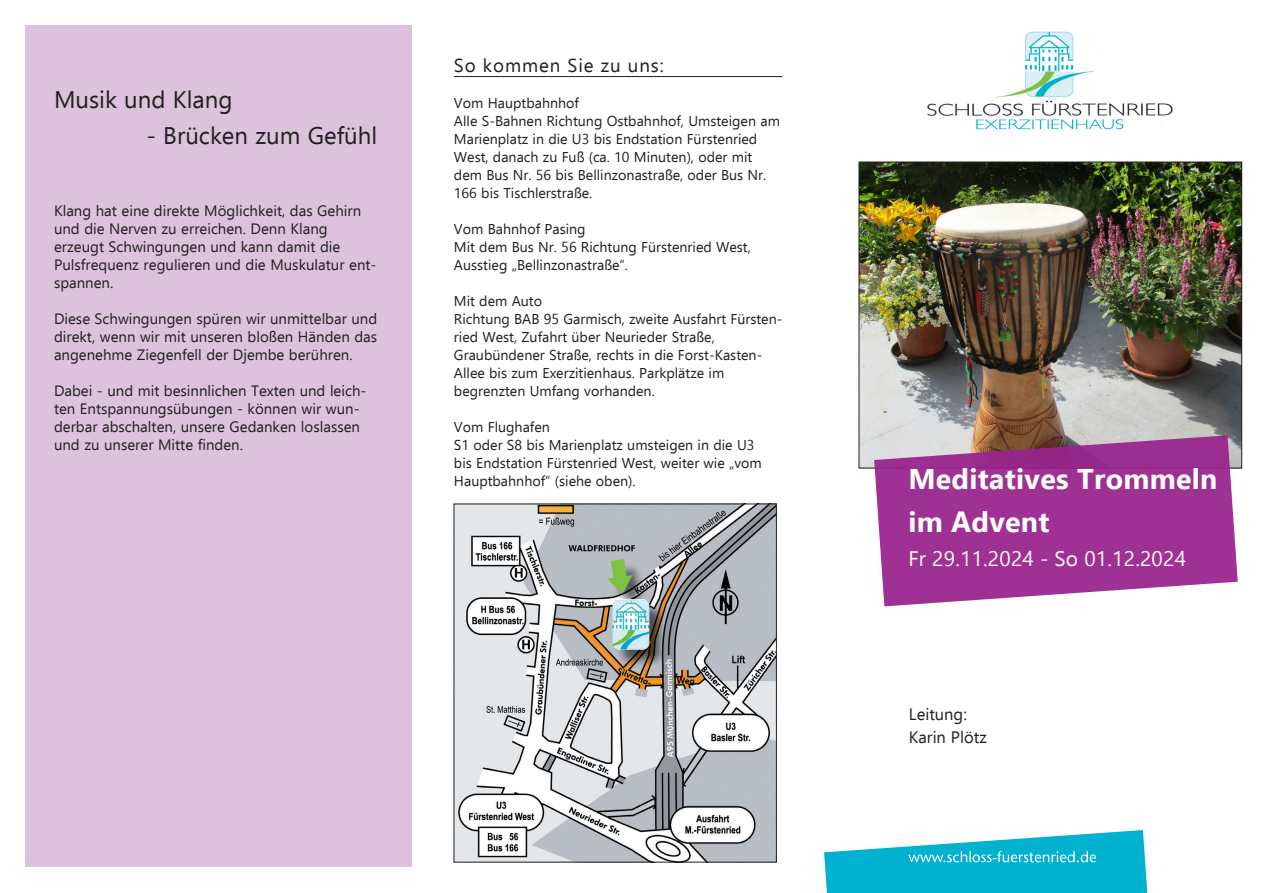
<style>
.page{position:relative;width:1263px;height:893px;background:#fff}
.page>*{position:absolute;margin:0;border:0;box-sizing:border-box;transform-origin:0 0}
.Untertitel_negativ{font:700 28.5px "Ebrima";letter-spacing:.01em;color:#fff}
.Datum_auf_Titel{font:700 28.5px "Ebrima";letter-spacing:.01em;color:#fff}
.Gedicht{font:24px "Ebrima";color:#231f20}
.Datum_auf_Titel-2{font:21px "Ebrima";letter-spacing:.01em;color:#fff}
.t1{font:18.75px "Ebrima";letter-spacing:.05em;color:#231f20}
.Namen_auf_dem_Titel{font:16.5px/22.5px "Ebrima";color:#231f20}
.Gedicht-2{font:15px/18px "Ebrima";color:#231f20}
.t2{font:14.25px/18px "Ebrima";color:#231f20}
</style>
<div class="page">
<svg style="left:824px;top:830px;width:324px;height:63px"></svg>
<img style="left:927px;top:31px;width:246px;height:99px">
<hr style="left:454px;top:76px;width:328px;height:1px;background:#231f20">
<img style="left:456px;top:506px;width:319px;height:354px">
<div style="left:454px;top:504px;width:323px;height:358px;border:1px solid #231f20"></div>
<div style="left:26px;top:26px;width:386px;height:841px;background:#dcc2dd"></div>
<img style="left:861px;top:164px;width:379px;height:302px">
<svg style="left:874px;top:435px;width:364px;height:171px;background:#a84b9e"></svg>
<p class="Gedicht" style="left:54px;top:82px;width:180px">Musik und Klang</p>
<p class="Gedicht" style="left:146px;top:118px;width:232px">- Brücken zum Gefühl</p>
<p class="Gedicht-2" style="left:54px;top:201px;width:324px">Klang hat eine direkte Möglichkeit, das Gehirn und die Nerven zu erreichen. Denn Klang erzeugt Schwingungen und kann damit die Pulsfrequenz regulieren und die Muskulatur ent&shy;spannen.</p>
<p class="Gedicht-2" style="left:54px;top:309px;width:325px;text-align:justify">Diese Schwingungen spüren wir unmittelbar und direkt, wenn wir mit unseren bloßen Händen das angenehme Ziegenfell der Djembe berühren.</p>
<p class="Gedicht-2" style="left:54px;top:381px;width:314px">Dabei - und mit besinnlichen Texten und leich&shy;ten Entspannungsübungen - können wir wun&shy;derbar abschalten, unsere Gedanken loslassen und zu unserer Mitte finden.</p>
<h3 class="t1" style="left:454px;top:51px;width:211px">So kommen Sie zu uns:</h3>
<p class="t2" style="left:454px;top:93px;width:327px">Vom Hauptbahnhof<br>Alle S-Bahnen Richtung Ostbahnhof, Umsteigen am Marienplatz in die U3 bis Endstation Fürstenried West, danach zu Fuß (ca. 10 Minuten), oder mit dem Bus Nr. 56 bis Bellinzonastraße, oder Bus Nr.<br>166 bis Tischlerstraße.</p>
<p class="t2" style="left:454px;top:219px;width:298px">Vom Bahnhof Pasing<br>Mit dem Bus Nr. 56 Richtung Fürstenried West,<br>Ausstieg „Bellinzonastraße“.</p>
<p class="t2" style="left:454px;top:291px;width:330px">Mit dem Auto<br>Richtung BAB 95 Garmisch, zweite Ausfahrt Fürsten&shy;ried West, Zufahrt über Neurieder Straße, Graubündener Straße, rechts in die Forst-Kasten-Allee bis zum Exerzitienhaus. Parkplätze im begrenzten Umfang vorhanden.</p>
<p class="t2" style="left:454px;top:417px;width:309px">Vom Flughafen<br>S1 oder S8 bis Marienplatz umsteigen in die U3 bis Endstation Fürstenried West, weiter wie „vom Hauptbahnhof“ (siehe oben).</p>
<p class="Untertitel_negativ" style="left:908px;top:457px;width:311px">Meditatives Trommeln</p>
<p class="Datum_auf_Titel" style="left:908px;top:499px;width:143px">im Advent</p>
<p class="Datum_auf_Titel-2" style="left:908px;top:543px;width:279px">Fr 29.11.2024 - So 01.12.2024</p>
<p class="Namen_auf_dem_Titel" style="left:909px;top:702px;width:79px">Leitung:<br>Karin Plötz</p>
</div>
